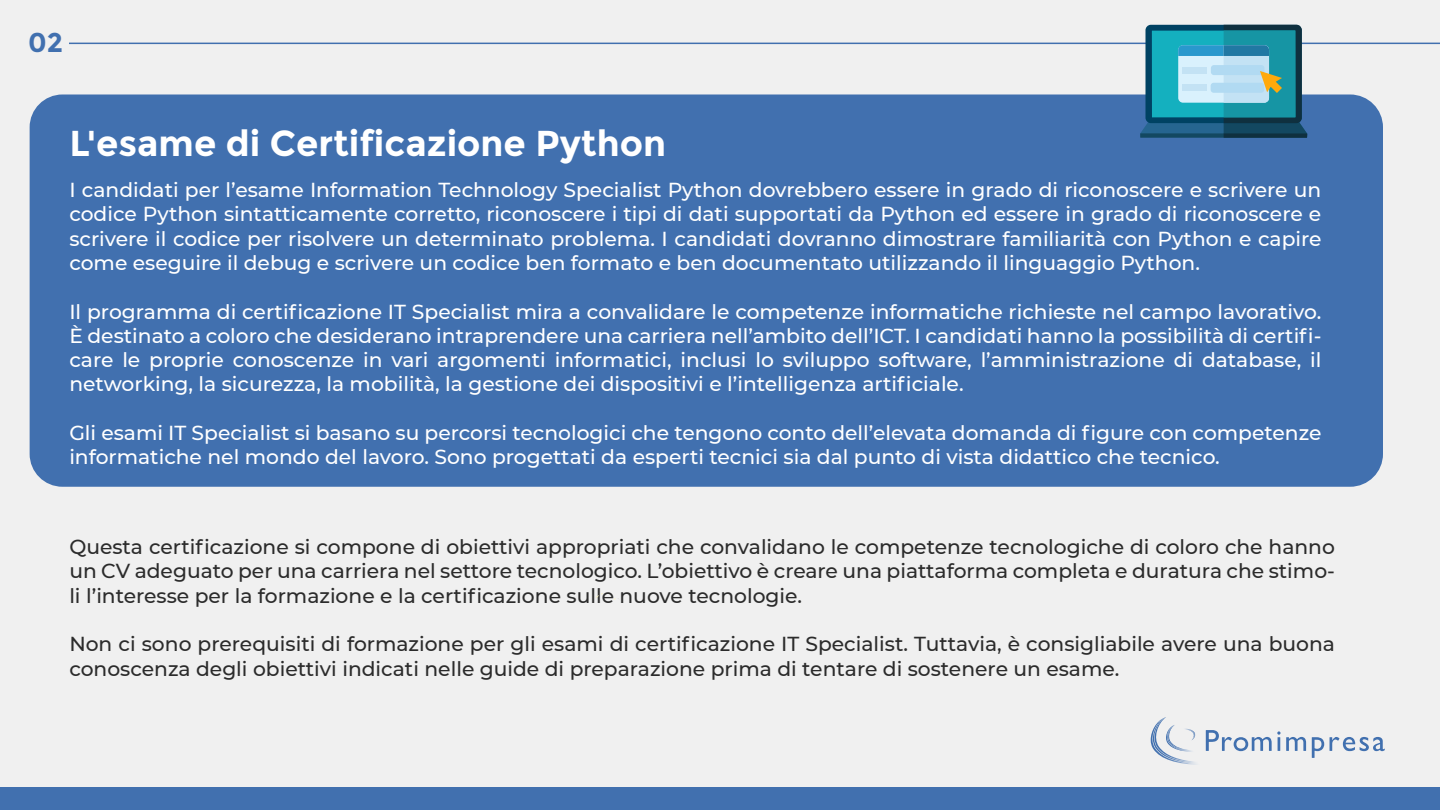
<style>
.page{position:relative;width:1440px;height:810px;background:#efefef}
.page>*{position:absolute;margin:0;border:0;box-sizing:border-box;transform-origin:0 0}
.t1{font:700 36px "Montserrat";color:#fff}
.t2{font:700 27px "Montserrat";color:#4170af}
.t3{font:500 20.25px/24.3px "Montserrat";color:#fff;text-align:justify}
.t4{font:500 20.25px/24.3px "Montserrat";color:#2b2b2b;text-align:justify}
</style>
<div class="page">
<div style="left:0;top:788px;width:1440px;height:22px;background:#4170af"></div>
<svg style="left:1151px;top:717px;width:155px;height:48px"></svg>
<svg style="left:1312px;top:737px;width:12px;height:21px"></svg>
<svg style="left:1330px;top:737px;width:55px;height:14px"></svg>
<div style="left:30px;top:94px;width:1353px;height:393px;background:#4170af;border-radius:33px"></div>
<hr style="left:69px;top:43px;width:1371px;height:1px;background:#4170af">
<svg style="left:1140px;top:25px;width:167px;height:113px;background:#4797aa"></svg>
<h2 class="t2" style="left:28px;top:26px;width:36px">02</h2>
<h1 class="t1" style="left:69px;top:122px;width:598px">L'esame di Certificazione Python</h1>
<p class="t3" style="left:69px;top:177px;width:1254px">I candidati per l’esame Information Technology Specialist Python dovrebbero essere in grado di riconoscere e scrivere un codice Python sintatticamente corretto, riconoscere i tipi di dati supportati da Python ed essere in grado di riconoscere e scrivere il codice per risolvere un determinato problema. I candidati dovranno dimostrare familiarità con Python e capire come eseguire il debug e scrivere un codice ben formato e ben documentato utilizzando il linguaggio Python.</p>
<p class="t3" style="left:69px;top:298px;width:1254px">Il programma di certificazione IT Specialist mira a convalidare le competenze informatiche richieste nel campo lavorativo.<br>È destinato a coloro che desiderano intraprendere una carriera nell’ambito dell’ICT. I candidati hanno la possibilità di certifi&shy;care le proprie conoscenze in vari argomenti informatici, inclusi lo sviluppo software, l’amministrazione di database, il networking, la sicurezza, la mobilità, la gestione dei dispositivi e l’intelligenza artificiale.</p>
<p class="t3" style="left:69px;top:420px;width:1254px">Gli esami IT Specialist si basano su percorsi tecnologici che tengono conto dell’elevata domanda di figure con competenze informatiche nel mondo del lavoro. Sono progettati da esperti tecnici sia dal punto di vista didattico che tecnico.</p>
<p class="t4" style="left:69px;top:534px;width:1267px">Questa certificazione si compone di obiettivi appropriati che convalidano le competenze tecnologiche di coloro che hanno un CV adeguato per una carriera nel settore tecnologico. L’obiettivo è creare una piattaforma completa e duratura che stimo&shy;li l’interesse per la formazione e la certificazione sulle nuove tecnologie.</p>
<p class="t4" style="left:69px;top:631px;width:1267px">Non ci sono prerequisiti di formazione per gli esami di certificazione IT Specialist. Tuttavia, è consigliabile avere una buona conoscenza degli obiettivi indicati nelle guide di preparazione prima di tentare di sostenere un esame.</p>
</div>
